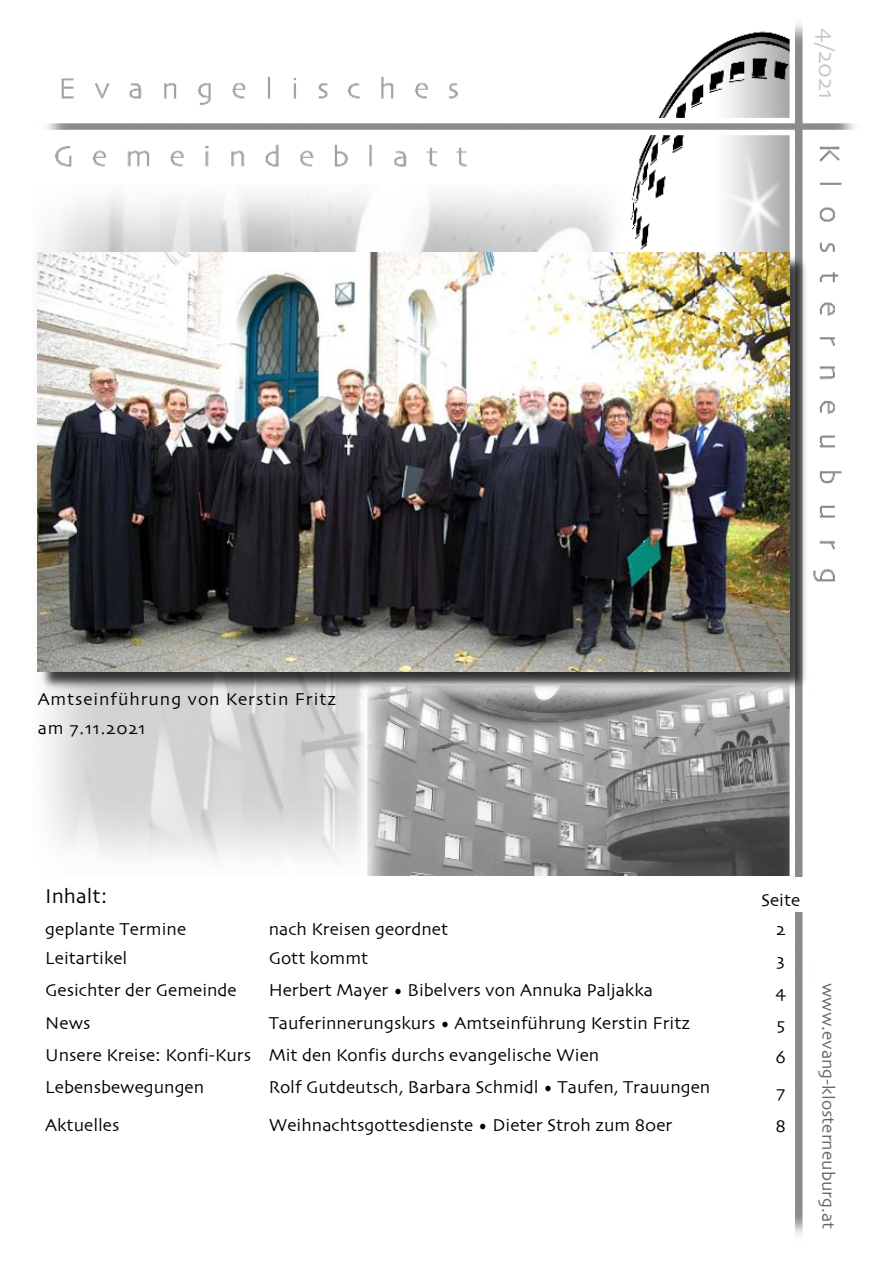
<style>
.page{position:relative;width:893px;height:1263px;background:#fff}
.page>*{position:absolute;margin:0;border:0;box-sizing:border-box;transform-origin:0 0}
.t1{font:24px "Skia";color:#c5c6c8}
.t2{font:21px "Skia";color:#000}
.t3{font:18px "Skia";color:#000}
.t4{font:18px/29.5px "Skia";letter-spacing:.05em;color:#000}
.t5{font:18px "Skia";color:#646567}
</style>
<div class="page">
<img style="left:37px;top:23px;width:818px;height:1211px">
<div style="left:38px;top:876px;width:752px;height:367px;background:#fff"></div>
<div style="left:754px;top:878px;width:54px;height:34px;background:#fff"></div>
<div style="left:39px;top:254px;width:771px;height:436px;background:#000;opacity:.75"></div>
<img style="left:38px;top:253px;width:751px;height:418px">
<h1 class="t1" style="left:841px;top:28px;width:72px;rotate:90deg">4/2021</h1>
<p class="t4" style="left:38px;top:685px;width:300px">Amtseinführung von Kerstin Fritz am 7.11.2021</p>
<p class="t2" style="left:45px;top:884px;width:64px">Inhalt:</p>
<p class="t3" style="left:761px;top:889px;width:41px">Seite</p>
<p class="t3" style="left:45px;top:918px;width:142px">geplante Termine</p>
<p class="t3" style="left:269px;top:918px;width:181px">nach Kreisen geordnet</p>
<p class="t3" style="left:776px;top:918px;width:11px">2</p>
<p class="t3" style="left:45px;top:947px;width:84px">Leitartikel</p>
<p class="t3" style="left:269px;top:947px;width:101px">Gott kommt</p>
<p class="t3" style="left:776px;top:949px;width:10px">3</p>
<p class="t3" style="left:45px;top:980px;width:193px">Gesichter der Gemeinde</p>
<p class="t3" style="left:269px;top:980px;width:386px">Herbert Mayer • Bibelvers von Annuka Paljakka</p>
<p class="t3" style="left:775px;top:981px;width:12px">4</p>
<p class="t3" style="left:45px;top:1012px;width:47px">News</p>
<p class="t3" style="left:269px;top:1012px;width:423px">Tauferinnerungskurs • Amtseinführung Kerstin Fritz</p>
<p class="t3" style="left:776px;top:1014px;width:10px">5</p>
<p class="t3" style="left:45px;top:1044px;width:556px">Unsere Kreise: Konfi-Kurs Mit den Konfis durchs evangelische Wien</p>
<p class="t3" style="left:775px;top:1046px;width:12px">6</p>
<p class="t3" style="left:45px;top:1076px;width:160px">Lebensbewegungen</p>
<p class="t3" style="left:269px;top:1076px;width:443px">Rolf Gutdeutsch, Barbara Schmidl • Taufen, Trauungen</p>
<p class="t3" style="left:776px;top:1081px;width:10px">7</p>
<p class="t3" style="left:45px;top:1114px;width:76px">Aktuelles</p>
<p class="t3" style="left:269px;top:1114px;width:405px">Weihnachtsgottesdienste • Dieter Stroh zum 80er</p>
<p class="t3" style="left:775px;top:1116px;width:12px">8</p>
<p class="t5" style="left:839px;top:983px;width:247px;rotate:90deg">www.evang-klosterneuburg.at</p>
</div>
